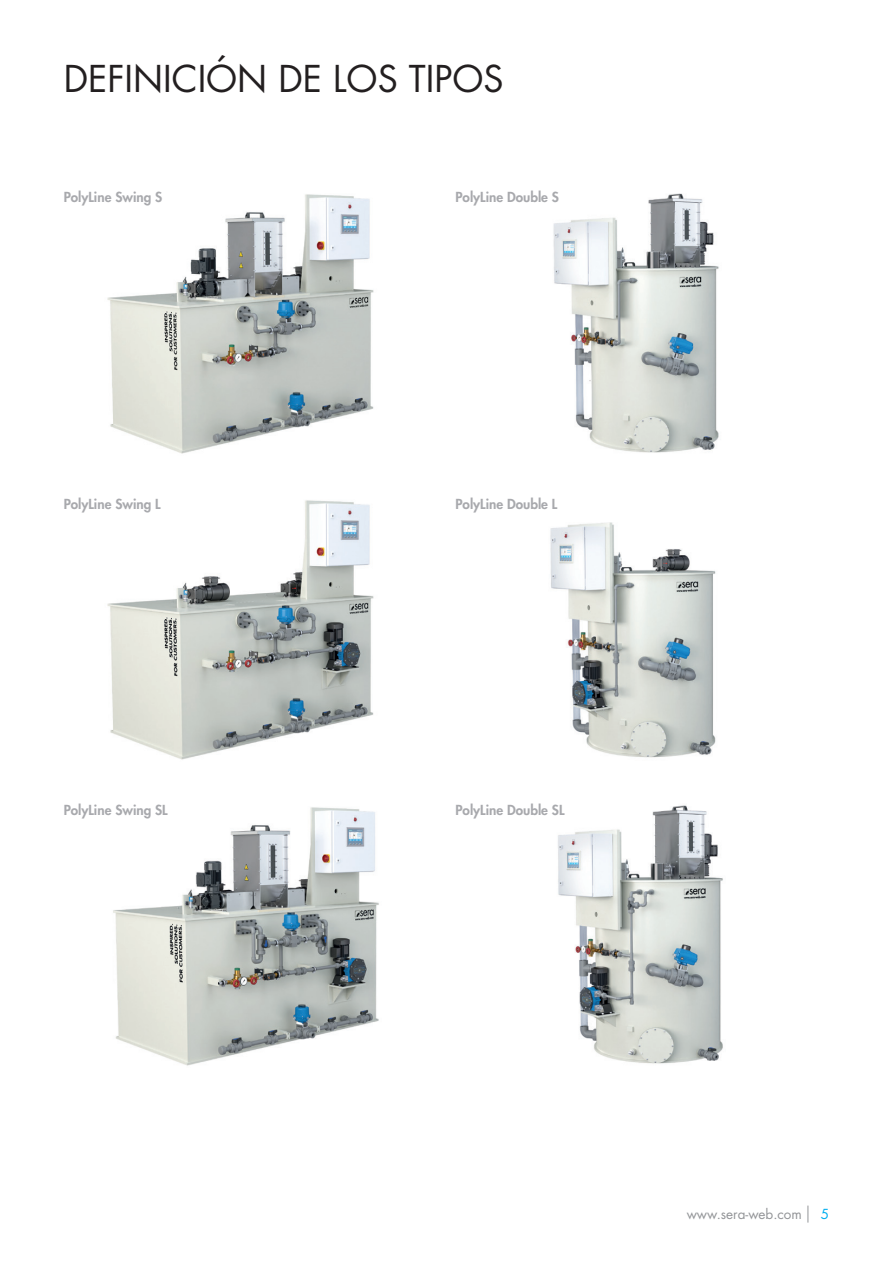
<style>
.page{position:relative;width:893px;height:1263px;background:#fff}
.page>*{position:absolute;margin:0;border:0;box-sizing:border-box;transform-origin:0 0}
.t1{font:36px "Futura";color:#231f20}
.t2{font:800 13.5px "Futura";color:#a8a9ad}
.t3{font:13.5px "Futura";color:#939598}
.t4{font:13.5px "Futura";color:#00aeef}
</style>
<div class="page">
<svg style="left:807px;top:1205px;width:1px;height:17px"></svg>
<img style="left:558px;top:805px;width:165px;height:259px">
<img style="left:550px;top:522px;width:166px;height:236px">
<img style="left:553px;top:193px;width:166px;height:260px">
<img style="left:107px;top:194px;width:267px;height:260px">
<img style="left:107px;top:500px;width:267px;height:260px">
<img style="left:113px;top:807px;width:266px;height:259px">
<h1 class="t1" style="left:64px;top:54px;width:441px">DEFINICIÓN DE LOS TIPOS</h1>
<p class="t2" style="left:64px;top:188px;width:100px">PolyLine Swing S</p>
<p class="t2" style="left:455px;top:188px;width:105px">PolyLine Double S</p>
<p class="t2" style="left:64px;top:495px;width:98px">PolyLine Swing L</p>
<p class="t2" style="left:455px;top:495px;width:103px">PolyLine Double L</p>
<p class="t2" style="left:64px;top:801px;width:105px">PolyLine Swing SL</p>
<p class="t2" style="left:455px;top:801px;width:110px">PolyLine Double SL</p>
<p class="t3" style="left:687px;top:1205px;width:117px">www.sera-web.com</p>
<p class="t4" style="left:821px;top:1205px;width:10px">5</p>
</div>
